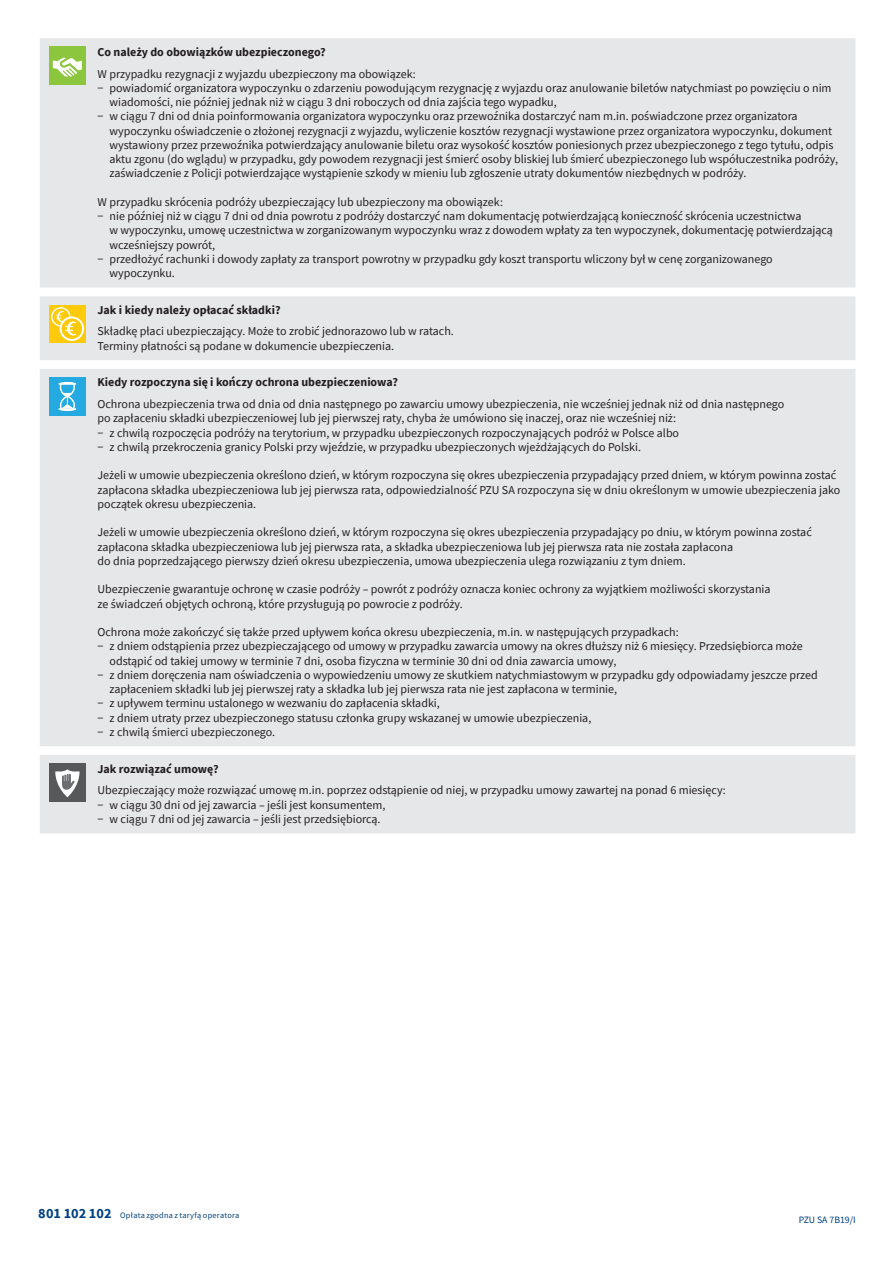
<style>
.page{position:relative;width:893px;height:1263px;background:#fff}
.page>*{position:absolute;margin:0;border:0;box-sizing:border-box;transform-origin:0 0}
.t1{font:12px/14.2px "Source Sans Pro";color:#231f20}
.t2{font:700 12px "Source Sans Pro";color:#231f20}
.t3{font:9.75px "Source Sans Pro";color:#014081}
.t4{font:8.25px "Source Sans Pro";letter-spacing:.03em;color:#014081}
.s1{font-weight:700;font-size:14.25px}
</style>
<div class="page">
<div style="left:40px;top:38px;width:815px;height:795px;background:#e6e7e9"></div>
<div style="left:40px;top:288px;width:815px;height:467px;background:#e6e7e9"></div>
<div style="left:49px;top:47px;width:37px;height:38px;background:#8bc63e"></div>
<svg style="left:53px;top:57px;width:29px;height:20px"></svg>
<div style="left:49px;top:305px;width:37px;height:38px;background:#feca0a"></div>
<svg style="left:52px;top:308px;width:18px;height:18px"></svg>
<div style="left:51px;top:307px;width:19px;height:19px;border:1px solid #fff;border-radius:50%"></div>
<svg style="left:61px;top:317px;width:22px;height:23px"></svg>
<div style="left:60px;top:316px;width:24px;height:25px;border:2px solid #fff;border-radius:50%"></div>
<svg style="left:55px;top:310px;width:22px;height:27px"></svg>
<div style="left:49px;top:377px;width:37px;height:39px;background:#24aae1"></div>
<svg style="left:59px;top:382px;width:17px;height:29px"></svg>
<div style="left:49px;top:763px;width:37px;height:39px;background:#57585a"></div>
<svg style="left:55px;top:769px;width:25px;height:28px"></svg>
<p class="t2" style="left:98px;top:44px;width:230px">Co należy do obowiązków ubezpieczonego?</p>
<p class="t1" style="left:98px;top:66px;width:320px">W przypadku rezygnacji z wyjazdu ubezpieczony ma obowiązek:</p>
<p class="t1" style="left:98px;top:81px;width:735px">− powiadomić organizatora wypoczynku o zdarzeniu powodującym rezygnację z wyjazdu oraz anulowanie biletów natychmiast po powzięciu o nim</p>
<p class="t1" style="left:110px;top:95px;width:449px">wiadomości, nie później jednak niż w ciągu 3 dni roboczych od dnia zajścia tego wypadku,</p>
<p class="t1" style="left:98px;top:109px;width:702px">− w ciągu 7 dni od dnia poinformowania organizatora wypoczynku oraz przewoźnika dostarczyć nam m.in. poświadczone przez organizatora</p>
<p class="t1" style="left:110px;top:123px;width:724px">wypoczynku oświadczenie o złożonej rezygnacji z wyjazdu, wyliczenie kosztów rezygnacji wystawione przez organizatora wypoczynku, dokument</p>
<p class="t1" style="left:110px;top:138px;width:725px">wystawiony przez przewoźnika potwierdzający anulowanie biletu oraz wysokość kosztów poniesionych przez ubezpieczonego z tego tytułu, odpis</p>
<p class="t1" style="left:110px;top:152px;width:730px">aktu zgonu (do wglądu) w przypadku, gdy powodem rezygnacji jest śmierć osoby bliskiej lub śmierć ubezpieczonego lub współuczestnika podróży,</p>
<p class="t1" style="left:110px;top:166px;width:638px">zaświadczenie z Policji potwierdzające wystąpienie szkody w mieniu lub zgłoszenie utraty dokumentów niezbędnych w podróży.</p>
<p class="t1" style="left:98px;top:195px;width:407px">W przypadku skrócenia podróży ubezpieczający lub ubezpieczony ma obowiązek:</p>
<p class="t1" style="left:98px;top:209px;width:705px">− nie później niż w ciągu 7 dni od dnia powrotu z podróży dostarczyć nam dokumentację potwierdzającą konieczność skrócenia uczestnictwa</p>
<p class="t1" style="left:110px;top:223px;width:725px">w wypoczynku, umowę uczestnictwa w zorganizowanym wypoczynku wraz z dowodem wpłaty za ten wypoczynek, dokumentację potwierdzającą</p>
<p class="t1" style="left:110px;top:237px;width:107px">wcześniejszy powrót,</p>
<p class="t1" style="left:98px;top:252px;width:677px">− przedłożyć rachunki i dowody zapłaty za transport powrotny w przypadku gdy koszt transportu wliczony był w cenę zorganizowanego</p>
<p class="t1" style="left:110px;top:266px;width:67px">wypoczynku.</p>
<p class="t2" style="left:98px;top:302px;width:185px">Jak i kiedy należy opłacać składki?</p>
<p class="t1" style="left:98px;top:324px;width:358px">Składkę płaci ubezpieczający. Może to zrobić jednorazowo lub w ratach.<br>Terminy płatności są podane w dokumencie ubezpieczenia.</p>
<p class="t2" style="left:98px;top:374px;width:302px">Kiedy rozpoczyna się i kończy ochrona ubezpieczeniowa?</p>
<p class="t1" style="left:98px;top:397px;width:688px">Ochrona ubezpieczenia trwa od dnia od dnia następnego po zawarciu umowy ubezpieczenia, nie wcześniej jednak niż od dnia następnego po zapłaceniu składki ubezpieczeniowej lub jej pierwszej raty, chyba że umówiono się inaczej, oraz nie wcześniej niż:<br>− z chwilą rozpoczęcia podróży na terytorium, w przypadku ubezpieczonych rozpoczynających podróż w Polsce albo<br>− z chwilą przekroczenia granicy Polski przy wjeździe, w przypadku ubezpieczonych wjeżdżających do Polski.</p>
<p class="t1" style="left:98px;top:468px;width:744px">Jeżeli w umowie ubezpieczenia określono dzień, w którym rozpoczyna się okres ubezpieczenia przypadający przed dniem, w którym powinna zostać zapłacona składka ubezpieczeniowa lub jej pierwsza rata, odpowiedzialność PZU SA rozpoczyna się w dniu określonym w umowie ubezpieczenia jako początek okresu ubezpieczenia.</p>
<p class="t1" style="left:98px;top:525px;width:716px">Jeżeli w umowie ubezpieczenia określono dzień, w którym rozpoczyna się okres ubezpieczenia przypadający po dniu, w którym powinna zostać zapłacona składka ubezpieczeniowa lub jej pierwsza rata, a składka ubezpieczeniowa lub jej pierwsza rata nie została zapłacona<br>do dnia poprzedzającego pierwszy dzień okresu ubezpieczenia, umowa ubezpieczenia ulega rozwiązaniu z tym dniem.</p>
<p class="t1" style="left:98px;top:582px;width:674px">Ubezpieczenie gwarantuje ochronę w czasie podróży – powrót z podróży oznacza koniec ochrony za wyjątkiem możliwości skorzystania ze świadczeń objętych ochroną, które przysługują po powrocie z podróży.</p>
<p class="t1" style="left:98px;top:625px;width:583px">Ochrona może zakończyć się także przed upływem końca okresu ubezpieczenia, m.in. w następujących przypadkach:</p>
<p class="t1" style="left:98px;top:639px;width:707px">− z dniem odstąpienia przez ubezpieczającego od umowy w przypadku zawarcia umowy na okres dłuższy niż 6 miesięcy. Przedsiębiorca może</p>
<p class="t1" style="left:110px;top:653px;width:508px">odstąpić od takiej umowy w terminie 7 dni, osoba fizyczna w terminie 30 dni od dnia zawarcia umowy,</p>
<p class="t1" style="left:98px;top:668px;width:722px">− z dniem doręczenia nam oświadczenia o wypowiedzeniu umowy ze skutkiem natychmiastowym w przypadku gdy odpowiadamy jeszcze przed</p>
<p class="t1" style="left:110px;top:682px;width:509px">zapłaceniem składki lub jej pierwszej raty a składka lub jej pierwsza rata nie jest zapłacona w terminie,</p>
<p class="t1" style="left:98px;top:696px;width:344px">− z upływem terminu ustalonego w wezwaniu do zapłacenia składki,</p>
<p class="t1" style="left:98px;top:710px;width:495px">− z dniem utraty przez ubezpieczonego statusu członka grupy wskazanej w umowie ubezpieczenia,</p>
<p class="t1" style="left:98px;top:725px;width:179px">− z chwilą śmierci ubezpieczonego.</p>
<p class="t2" style="left:98px;top:760px;width:123px">Jak rozwiązać umowę?</p>
<p class="t1" style="left:98px;top:783px;width:630px">Ubezpieczający może rozwiązać umowę m.in. poprzez odstąpienie od niej, w przypadku umowy zawartej na ponad 6 miesięcy: − w ciągu 30 dni od jej zawarcia – jeśli jest konsumentem,<br>− w ciągu 7 dni od jej zawarcia – jeśli jest przedsiębiorcą.</p>
<p class="t4" style="left:38px;top:1209px;width:203px"><span class="s1">801 102 102</span> Opłata zgodna z taryfą operatora</p>
<p class="t3" style="left:799px;top:1213px;width:58px">PZU SA 7B19/I</p>
</div>
